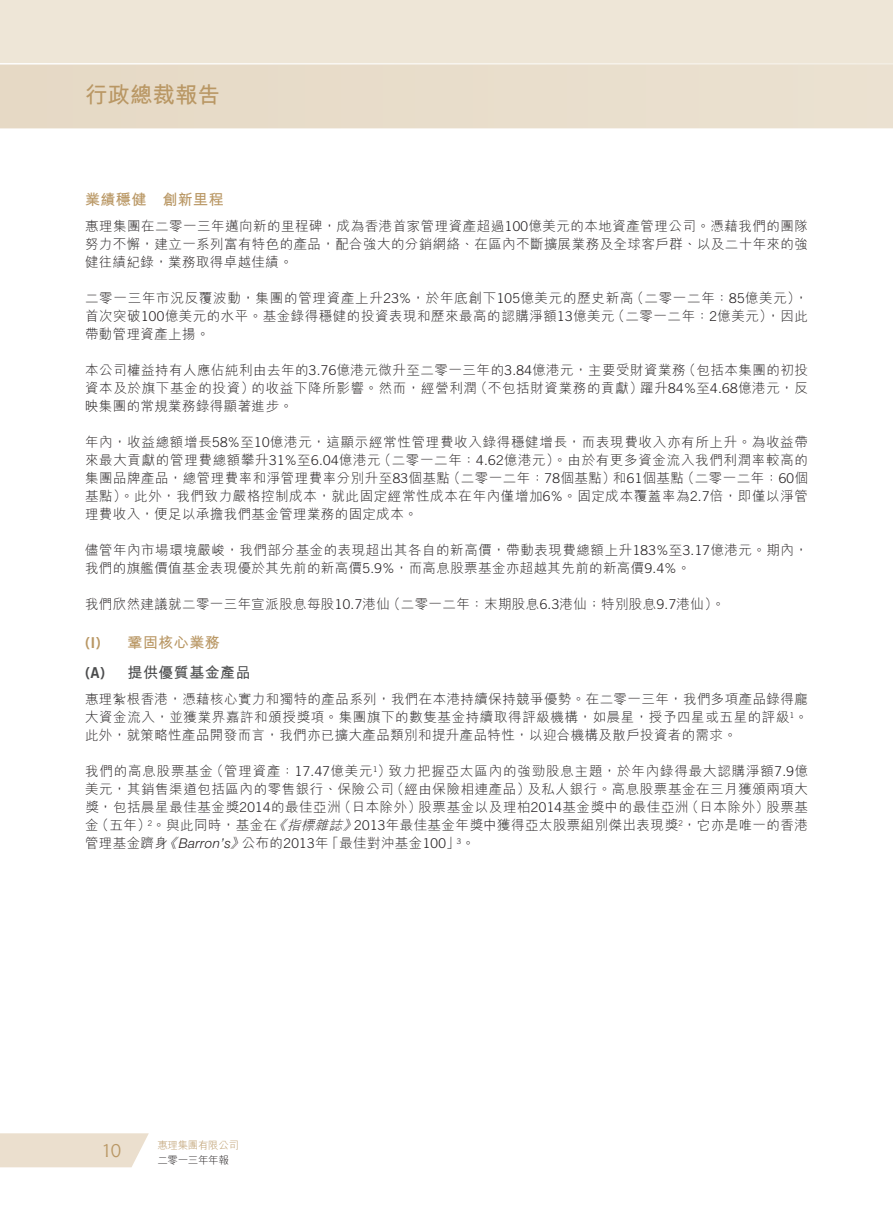
<style>
.page{position:relative;width:893px;height:1212px;background:#fff}
.page>*{position:absolute;margin:0;border:0;box-sizing:border-box;transform-origin:0 0}
.t1{font:700 22.5px "M Hei HK";color:#b99764}
.t2{font:18px "Shannon Std";color:#b99764}
.t3{font:700 15px/29.5px "M Hei HK";letter-spacing:.03em;color:#4b4c4d}
.t4{font:700 15px "M Hei HK";letter-spacing:.03em;color:#b99764}
.t5{font:300 13.5px/18px "M Hei HK";letter-spacing:.03em;color:#231f20;text-align:justify}
.t6{font:300 10.5px "M Hei HK";letter-spacing:-.03em;color:#b99764}
.t7{font:300 10.5px "M Hei HK";letter-spacing:-.03em;color:#231f20}
.s1{font-family:"Trade Gothic LT Std"}
.s2{font-family:"Trade Gothic LT Std Bd 2";font-weight:400;color:#b99764}
.s3{color:#b99764}
.s4{font-family:"Trade Gothic LT Std Bd 2";font-weight:400}
.s5{font-style:italic}
.s6{font-family:"Helvetica Neue LT Std";font-style:italic}
</style>
<div class="page">
<div style="left:0;top:0;width:893px;height:63px;background:#eee6d7"></div>
<div style="left:0;top:63px;width:893px;height:65px;background:#e8ddcb"></div>
<svg style="left:0;top:1133px;width:149px;height:34px;background:#ece1d1"></svg>
<h1 class="t1" style="left:85px;top:78px;width:136px">行政總裁報告</h1>
<p class="t4" style="left:85px;top:188px;width:140px">業績穩健　創新里程</p>
<p class="t5" style="left:85px;top:217px;width:724px">惠理集團在二零一三年邁向新的里程碑，成為香港首家管理資產超過<span class="s1">100</span>億美元的本地資產管理公司。憑藉我們的團隊努力不懈，建立一系列富有特色的產品，配合強大的分銷網絡、在區內不斷擴展業務及全球客戶群、以及二十年來的強健往績紀錄，業務取得卓越佳績。</p>
<p class="t5" style="left:85px;top:289px;width:724px">二零一三年市況反覆波動，集團的管理資產上升<span class="s1">23%</span>，於年底創下<span class="s1">105</span>億美元的歷史新高（二零一二年：<span class="s1">85</span>億美元），首次突破<span class="s1">100</span>億美元的水平。基金錄得穩健的投資表現和歷來最高的認購淨額<span class="s1">13</span>億美元（二零一二年：<span class="s1">2</span>億美元），因此帶動管理資產上揚。</p>
<p class="t5" style="left:85px;top:361px;width:724px">本公司權益持有人應佔純利由去年的<span class="s1">3.76</span>億港元微升至二零一三年的<span class="s1">3.84</span>億港元，主要受財資業務（包括本集團的初投資本及於旗下基金的投資）的收益下降所影響。然而，經營利潤（不包括財資業務的貢獻）躍升<span class="s1">84%</span>至<span class="s1">4.68</span>億港元，反映集團的常規業務錄得顯著進步。</p>
<p class="t5" style="left:85px;top:433px;width:724px">年內，收益總額增長<span class="s1">58%</span>至<span class="s1">10</span>億港元，這顯示經常性管理費收入錄得穩健增長，而表現費收入亦有所上升。為收益帶來最大貢獻的管理費總額攀升<span class="s1">31%</span>至<span class="s1">6.04</span>億港元（二零一二年：<span class="s1">4.62</span>億港元）。由於有更多資金流入我們利潤率較高的集團品牌產品，總管理費率和淨管理費率分別升至<span class="s1">83</span>個基點（二零一二年：<span class="s1">78</span>個基點）和<span class="s1">61</span>個基點（二零一二年：<span class="s1">60</span>個基點）。此外，我們致力嚴格控制成本，就此固定經常性成本在年內僅增加<span class="s1">6%</span>。固定成本覆蓋率為<span class="s1">2.7</span>倍，即僅以淨管理費收入，便足以承擔我們基金管理業務的固定成本。</p>
<p class="t5" style="left:85px;top:541px;width:724px">儘管年內市場環境嚴峻，我們部分基金的表現超出其各自的新高價，帶動表現費總額上升<span class="s1">183%</span>至<span class="s1">3.17</span>億港元。期內，我們的旗艦價值基金表現優於其先前的新高價<span class="s1">5.9%</span>，而高息股票基金亦超越其先前的新高價<span class="s1">9.4%</span>。</p>
<p class="t5" style="left:85px;top:595px;width:641px">我們欣然建議就二零一三年宣派股息每股<span class="s1">10.7</span>港仙（二零一二年：末期股息<span class="s1">6.3</span>港仙；特別股息<span class="s1">9.7</span>港仙）。</p>
<p class="t3" style="left:85px;top:627px;width:167px"><span class="s2">(I)</span> <span class="s3">鞏固核心業務<br></span><span class="s4">(A)</span> 提供優質基金產品</p>
<p class="t5" style="left:85px;top:690px;width:724px">惠理紮根香港，憑藉核心實力和獨特的產品系列，我們在本港持續保持競爭優勢。在二零一三年，我們多項產品錄得龐大資金流入，並獲業界嘉許和頒授獎項。集團旗下的數隻基金持續取得評級機構，如晨星，授予四星或五星的評級<sup>1</sup>。此外，就策略性產品開發而言，我們亦已擴大產品類別和提升產品特性，以迎合機構及散戶投資者的需求。</p>
<p class="t5" style="left:85px;top:762px;width:725px">我們的高息股票基金（管理資產：<span class="s1">17.47</span>億美元<sup>1</sup>）致力把握亞太區內的強勁股息主題，於年內錄得最大認購淨額<span class="s1">7.9</span>億美元，其銷售渠道包括區內的零售銀行、保險公司（經由保險相連產品）及私人銀行。高息股票基金在三月獲頒兩項大獎，包括晨星最佳基金獎<span class="s1">2014</span>的最佳亞洲（日本除外）股票基金以及理柏<span class="s1">2014</span>基金獎中的最佳亞洲（日本除外）股票基金（五年）<sup>2</sup>。與此同時，基金在<span class="s5">《指標雜誌》</span><span class="s1">2013</span>年最佳基金年獎中獲得亞太股票組別傑出表現獎<sup>2</sup>，它亦是唯一的香港管理基金躋身<span class="s5">《</span><span class="s6">Barron’s</span><span class="s5">》</span>公布的<span class="s1">2013</span>年「最佳對沖基金<span class="s1">100</span>」<sup>3</sup>。</p>
<h2 class="t2" style="left:101px;top:1139px;width:22px">10</h2>
<p class="t6" style="left:157px;top:1138px;width:83px">惠理集團有限公司</p>
<p class="t7" style="left:157px;top:1153px;width:73px">二零一三年年報</p>
</div>
